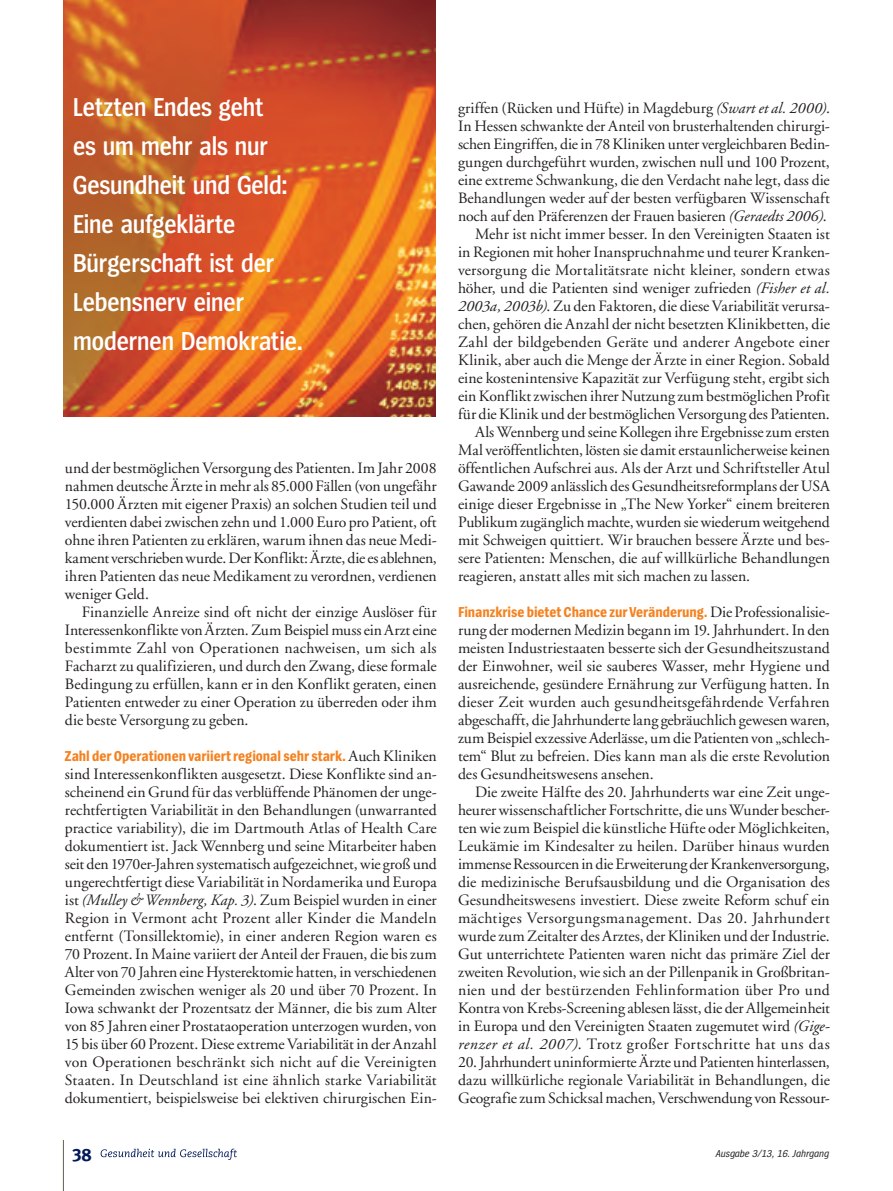
<style>
.page{position:relative;width:893px;height:1191px;background:#fff}
.page>*{position:absolute;margin:0;border:0;box-sizing:border-box;transform-origin:0 0}
.Zitat{font:600 27px/39px "Spiegel Cd";letter-spacing:-.005em;color:#fff}
.Thema_Fließ_mE{font:15.75px/18px "GG Garamond";color:#231f20;text-align:justify}
.Thema_Fließ_oE{font:15.75px/18px "GG Garamond";letter-spacing:-.005em;color:#231f20;text-align:justify}
.Thema_Fließ_oE-2{font:700 15px "Spiegel Cd";letter-spacing:-.005em;color:#f58220}
.t1{font:italic 10.5px "Spiegel Cd";color:#231f20}
.s1{font-family:"GG Garamond";font-weight:400;font-size:15.75px;color:#231f20}
.s2{font-style:italic}
</style>
<div class="page">
<hr style="left:63px;top:1140px;width:1px;height:51px;background:#606155">
<svg style="left:101px;top:1148px;width:136px;height:11px"></svg>
<img style="left:64px;top:0;width:372px;height:417px">
<p class="Zitat" style="left:73px;top:89px;width:232px">Letzten Endes geht<br>es um mehr als nur<br>Gesundheit und Geld:<br>Eine aufgeklärte<br>Bürgerschaft ist der<br>Lebensnerv einer modernen Demokratie.</p>
<p class="Thema_Fließ_oE" style="left:65px;top:459px;width:373px">und der bestmöglichen Versorgung des Patienten. Im Jahr 2008 nahmen deutsche Ärzte in mehr als 85.000 Fällen (von ungefähr 150.000 Ärzten mit eigener Praxis) an solchen Studien teil und verdienten dabei zwischen zehn und 1.000 Euro pro Patient, oft ohne ihren Patienten zu erklären, warum ihnen das neue Medi&shy;kament verschrieben wurde. Der Konflikt: Ärzte, die es ablehnen, ihren Patienten das neue Medikament zu verordnen, verdienen weniger Geld.</p>
<p class="Thema_Fließ_mE" style="left:65px;top:603px;width:373px;text-indent:17px">Finanzielle Anreize sind oft nicht der einzige Auslöser für Interessenkonflikte von Ärzten. Zum Beispiel muss ein Arzt eine bestimmte Zahl von Operationen nachweisen, um sich als Facharzt zu qualifizieren, und durch den Zwang, diese formale Bedingung zu erfüllen, kann er in den Konflikt geraten, einen Patienten entweder zu einer Operation zu überreden oder ihm die beste Versorgung zu geben.</p>
<p class="Thema_Fließ_oE-2" style="left:65px;top:748px;width:373px">Zahl der Operationen variiert regional sehr stark. <span class="s1">Auch Kliniken</span></p>
<p class="Thema_Fließ_oE" style="left:65px;top:765px;width:373px">sind Interessenkonflikten ausgesetzt. Diese Konflikte sind an&shy;scheinend ein Grund für das verblüffende Phänomen der unge&shy;rechtfertigten Variabilität in den Behandlungen (unwarranted practice variability), die im Dartmouth Atlas of Health Care dokumentiert ist. Jack Wennberg und seine Mitarbeiter haben seit den 1970er-Jahren systematisch aufgezeichnet, wie groß und ungerechtfertigt diese Variabilität in Nordamerika und Europa ist <span class="s2">(Mulley &amp; Wennberg, Kap. 3)</span>. Zum Beispiel wurden in einer Region in Vermont acht Prozent aller Kinder die Mandeln entfernt (Tonsillektomie), in einer anderen Region waren es 70 Prozent. In Maine variiert der Anteil der Frauen, die bis zum Alter von 70 Jahren eine Hysterektomie hatten, in verschiedenen Gemeinden zwischen weniger als 20 und über 70 Prozent. In Iowa schwankt der Prozentsatz der Männer, die bis zum Alter von 85 Jahren einer Prostataoperation unterzogen wurden, von 15 bis über 60 Prozent. Diese extreme Variabilität in der Anzahl von Operationen beschränkt sich nicht auf die Vereinigten Staaten. In Deutschland ist eine ähnlich starke Variabilität dokumentiert, beispielsweise bei elektiven chirurgischen Ein-</p>
<p class="Thema_Fließ_oE" style="left:458px;top:99px;width:373px">griffen (Rücken und Hüfte) in Magdeburg <span class="s2">(Swart et al. 2000)</span>.<br>In Hessen schwankte der Anteil von brusterhaltenden chirurgi&shy;schen Eingriffen, die in 78 Kliniken unter vergleichbaren Bedin&shy;gungen durchgeführt wurden, zwischen null und 100 Prozent, eine extreme Schwankung, die den Verdacht nahe legt, dass die Behandlungen weder auf der besten verfügbaren Wissenschaft noch auf den Präferenzen der Frauen basieren <span class="s2">(Geraedts 2006)</span>.</p>
<p class="Thema_Fließ_mE" style="left:458px;top:225px;width:373px;text-indent:17px">Mehr ist nicht immer besser. In den Vereinigten Staaten ist in Regionen mit hoher Inanspruchnahme und teurer Kranken&shy;versorgung die Mortalitätsrate nicht kleiner, sondern etwas höher, und die Patienten sind weniger zufrieden <span class="s2">(Fisher et al.<br>2003a, 2003b)</span>. Zu den Faktoren, die diese Variabilität verursa&shy;chen, gehören die Anzahl der nicht besetzten Klinikbetten, die Zahl der bildgebenden Geräte und anderer Angebote einer Klinik, aber auch die Menge der Ärzte in einer Region. Sobald eine kostenintensive Kapazität zur Verfügung steht, ergibt sich ein Konflikt zwischen ihrer Nutzung zum bestmöglichen Profit für die Klinik und der bestmöglichen Versorgung des Patienten.</p>
<p class="Thema_Fließ_mE" style="left:458px;top:423px;width:373px;text-indent:17px">Als Wennberg und seine Kollegen ihre Ergebnisse zum ersten Mal veröffentlichten, lösten sie damit erstaunlicherweise keinen öffentlichen Aufschrei aus. Als der Arzt und Schriftsteller Atul Gawande 2009 anlässlich des Gesundheitsreformplans der USA einige dieser Ergebnisse in „The New Yorker“ einem breiteren Publikum zugänglich machte, wurden sie wiederum weitgehend mit Schweigen quittiert. Wir brauchen bessere Ärzte und bes&shy;sere Patienten: Menschen, die auf willkürliche Behandlungen reagieren, anstatt alles mit sich machen zu lassen.</p>
<p class="Thema_Fließ_oE-2" style="left:458px;top:604px;width:373px">Finanzkrise bietet Chance zur Veränderung. <span class="s1">Die Professionalisie-</span></p>
<p class="Thema_Fließ_oE" style="left:458px;top:621px;width:373px">rung der modernen Medizin begann im 19. Jahrhundert. In den meisten Industriestaaten besserte sich der Gesundheitszustand der Einwohner, weil sie sauberes Wasser, mehr Hygiene und ausreichende, gesündere Ernährung zur Verfügung hatten. In dieser Zeit wurden auch gesundheitsgefährdende Verfahren abgeschafft, die Jahrhunderte lang gebräuchlich gewesen waren, zum Beispiel exzessive Aderlässe, um die Patienten von „schlech&shy;tem“ Blut zu befreien. Dies kann man als die erste Revolution des Gesundheitswesens ansehen.</p>
<p class="Thema_Fließ_mE" style="left:458px;top:783px;width:373px;text-indent:17px">Die zweite Hälfte des 20. Jahrhunderts war eine Zeit unge&shy;heurer wissenschaftlicher Fortschritte, die uns Wunder bescher&shy;ten wie zum Beispiel die künstliche Hüfte oder Möglichkeiten, Leukämie im Kindesalter zu heilen. Darüber hinaus wurden immense Ressourcen in die Erweiterung der Krankenversorgung, die medizinische Berufsausbildung und die Organisation des Gesundheitswesens investiert. Diese zweite Reform schuf ein mächtiges Versorgungsmanagement. Das 20. Jahrhundert wurde zum Zeitalter des Arztes, der Kliniken und der Industrie.<br>Gut unterrichtete Patienten waren nicht das primäre Ziel der zweiten Revolution, wie sich an der Pillenpanik in Großbritan&shy;nien und der bestürzenden Fehlinformation über Pro und Kontra von Krebs-Screening ablesen lässt, die der Allgemeinheit in Europa und den Vereinigten Staaten zugemutet wird <span class="s2">(Gige&shy;renzer et al. 2007)</span>. Trotz großer Fortschritte hat uns das</p>
<p class="Thema_Fließ_mE" style="left:458px;top:1053px;width:373px">20. Jahrhundert uninformierte Ärzte und Patienten hinterlassen, dazu willkürliche regionale Variabilität in Behandlungen, die Geografie zum Schicksal machen, Verschwendung von Ressour-</p>
<p class="t1" style="left:716px;top:1148px;width:115px">Ausgabe 3/13, 16. Jahrgang</p>
</div>
